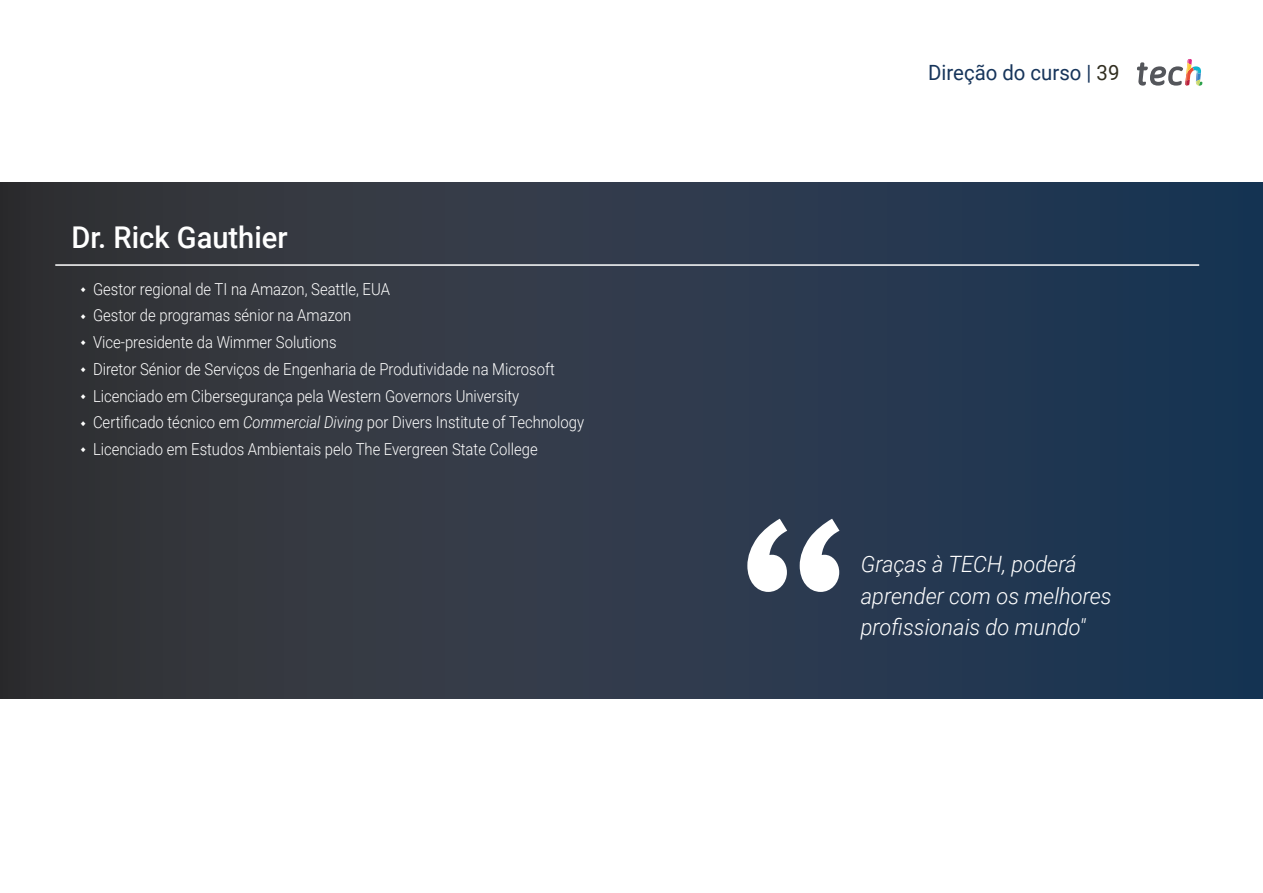
<style>
.page{position:relative;width:1263px;height:893px;background:#fff}
.page>*{position:absolute;margin:0;border:0;box-sizing:border-box;transform-origin:0 0}
.t1{font:500 30px "Roboto";color:#fff}
.t2{font:italic 300 22.5px/31.5px "Roboto";color:#fff}
.t3{font:21px "Roboto";color:#17355b}
.t4{font:300 16.5px/26.7px "Roboto";color:#fff;scale:.9 1}
.s1{font-style:italic}
.s2{color:#312e20}
</style>
<div class="page">
<svg style="left:1137px;top:59px;width:65px;height:27px"></svg>
<div style="left:0;top:182px;width:1263px;height:516px;background:linear-gradient(to right,#3a3638,#1d3959)"></div>
<hr style="left:55px;top:264px;width:1144px;height:2px;background:#fff">
<svg style="left:747px;top:519px;width:92px;height:73px"></svg>
<svg style="left:81px;top:287px;width:5px;height:5px"></svg>
<svg style="left:81px;top:314px;width:5px;height:5px"></svg>
<svg style="left:81px;top:340px;width:5px;height:5px"></svg>
<svg style="left:81px;top:367px;width:5px;height:5px"></svg>
<svg style="left:81px;top:394px;width:5px;height:5px"></svg>
<svg style="left:81px;top:421px;width:5px;height:5px"></svg>
<svg style="left:81px;top:447px;width:5px;height:5px"></svg>
<h1 class="t1" style="left:71px;top:216px;width:218px">Dr. Rick Gauthier</h1>
<p class="t4" style="left:93px;top:275px;width:547px">Gestor regional de TI na Amazon, Seattle, EUA<br>Gestor de programas sénior na Amazon<br>Vice-presidente da Wimmer Solutions<br>Diretor Sénior de Serviços de Engenharia de Produtividade na Microsoft Licenciado em Cibersegurança pela Western Governors University Certificado técnico em <span class="s1">Commercial Diving</span> por Divers Institute of Technology Licenciado em Estudos Ambientais pelo The Evergreen State College</p>
<p class="t3" style="left:928px;top:57px;width:193px">Direção do curso | <span class="s2">39</span></p>
<h2 class="t2" style="left:861px;top:548px;width:252px">Graças à TECH, poderá aprender com os melhores profissionais do mundo"</h2>
</div>
